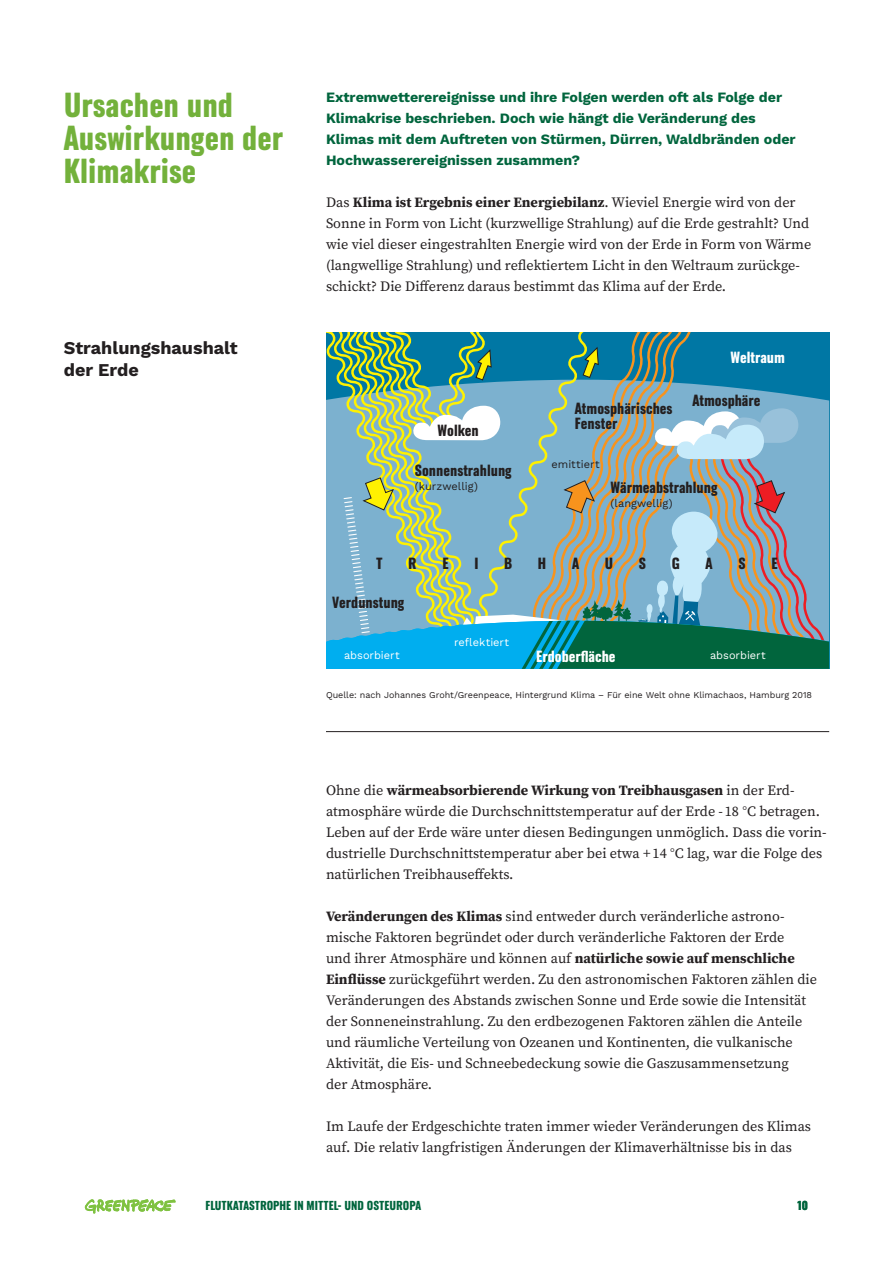
<style>
.page{position:relative;width:893px;height:1263px;background:#fff}
.page>*{position:absolute;margin:0;border:0;box-sizing:border-box;transform-origin:0 0}
.Subline_1__ohne_Nummerierung{font:30px/33px "Zodiac Sans";color:#73b13b}
.Subline_2__ohne_Nummerierung{font:700 18px/22.5px "Work Sans";color:#231f20}
.Fließtext_Thema{font:14.25px/21px "Source Serif Pro";color:#231f20}
.BU_und_Intro{font:700 14.25px/21px "Work Sans";color:#01653d}
.t1{font:13.95px/14.9px "Zodiac Sans";color:#231f20}
.t2{font:13.95px "Zodiac Sans";color:#fff}
.t3{font:11.25px "Zodiac Sans";color:#01653d}
.t4{font:10.95px "Work Sans";color:#231f20}
.t5{font:10.95px "Work Sans";color:#fff}
.Fließtext_klein{font:9px "Work Sans";color:#231f20}
.s1{font-weight:700}
</style>
<div class="page">
<svg style="left:326px;top:333px;width:503px;height:336px;background:#6fa7ab"></svg>
<hr style="left:326px;top:731px;width:503px;height:1px;background:#231f20">
<svg style="left:85px;top:1199px;width:91px;height:14px"></svg>
<p class="Subline_1__ohne_Nummerierung" style="left:64px;top:90px;width:221px">Ursachen und<br>Auswirkungen der<br>Klimakrise</p>
<p class="BU_und_Intro" style="left:326px;top:86px;width:471px">Extremwetterereignisse und ihre Folgen werden oft als Folge der Klimakrise beschrieben. Doch wie hängt die Veränderung des Klimas mit dem Auftreten von Stürmen, Dürren, Waldbränden oder Hochwasserereignissen zusammen?</p>
<p class="Fließtext_Thema" style="left:326px;top:192px;width:487px">Das <span class="s1">Klima ist Ergebnis einer Energiebilanz</span>. Wieviel Energie wird von der Sonne in Form von Licht (kurzwellige Strahlung) auf die Erde gestrahlt? Und wie viel dieser eingestrahlten Energie wird von der Erde in Form von Wärme (langwellige Strahlung) und reflektiertem Licht in den Weltraum zurückge&shy;schickt? Die Differenz daraus bestimmt das Klima auf der Erde.</p>
<p class="Subline_2__ohne_Nummerierung" style="left:64px;top:336px;width:175px">Strahlungshaushalt der Erde</p>
<p class="t1" style="left:437px;top:424px;width:43px">Wolken</p>
<p class="t1" style="left:415px;top:464px;width:98px">Sonnenstrahlung</p>
<p class="t4" style="left:415px;top:477px;width:65px">(kurzwellig)</p>
<p class="t1" style="left:575px;top:402px;width:99px">Atmosphärisches<br>Fenster</p>
<p class="t4" style="left:552px;top:456px;width:50px">emittiert</p>
<p class="t2" style="left:730px;top:350px;width:56px">Weltraum</p>
<p class="t1" style="left:692px;top:394px;width:70px">Atmosphäre</p>
<p class="t1" style="left:610px;top:481px;width:109px">Wärmeabstrahlung</p>
<p class="t4" style="left:610px;top:495px;width:64px">(langwellig)</p>
<p class="t1" style="left:376px;top:556px;width:8px">T</p>
<p class="t1" style="left:408px;top:556px;width:10px">R</p>
<p class="t1" style="left:442px;top:556px;width:8px">E</p>
<p class="t1" style="left:474px;top:556px;width:6px">I</p>
<p class="t1" style="left:504px;top:556px;width:10px">B</p>
<p class="t1" style="left:538px;top:556px;width:10px">H</p>
<p class="t1" style="left:572px;top:556px;width:9px">A</p>
<p class="t1" style="left:605px;top:556px;width:10px">U</p>
<p class="t1" style="left:639px;top:556px;width:9px">S</p>
<p class="t1" style="left:672px;top:556px;width:10px">G</p>
<p class="t1" style="left:706px;top:556px;width:9px">A</p>
<p class="t1" style="left:738px;top:556px;width:9px">S</p>
<p class="t1" style="left:771px;top:556px;width:8px">E</p>
<p class="t1" style="left:332px;top:596px;width:74px">Verdunstung</p>
<p class="t5" style="left:344px;top:647px;width:57px">absorbiert</p>
<p class="t5" style="left:454px;top:634px;width:56px">reflektiert</p>
<p class="t2" style="left:536px;top:649px;width:81px">Erdoberfläche</p>
<p class="t5" style="left:710px;top:647px;width:57px">absorbiert</p>
<p class="Fließtext_klein" style="left:326px;top:688px;width:488px">Quelle: nach Johannes Groht/Greenpeace, Hintergrund Klima – Für eine Welt ohne Klimachaos, Hamburg 2018</p>
<p class="Fließtext_Thema" style="left:326px;top:780px;width:502px">Ohne die <span class="s1">wärmeabsorbierende Wirkung von Treibhausgasen</span> in der Erd-- atmosphäre würde die Durchschnittstemperatur auf der Erde -18 °C betragen.<br>Leben auf der Erde wäre unter diesen Bedingungen unmöglich. Dass die vorin&shy;dustrielle Durchschnittstemperatur aber bei etwa +14 °C lag, war die Folge des natürlichen Treibhauseffekts.</p>
<p class="Fließtext_Thema" style="left:326px;top:906px;width:492px"><span class="s1">Veränderungen des Klimas</span> sind entweder durch veränderliche astrono&shy;mische Faktoren begründet oder durch veränderliche Faktoren der Erde<br>und ihrer Atmosphäre und können auf <span class="s1">natürliche sowie auf menschliche Einflüsse</span> zurückgeführt werden. Zu den astronomischen Faktoren zählen die Veränderungen des Abstands zwischen Sonne und Erde sowie die Intensität der Sonneneinstrahlung. Zu den erdbezogenen Faktoren zählen die Anteile und räumliche Verteilung von Ozeanen und Kontinenten, die vulkanische Aktivität, die Eis- und Schneebedeckung sowie die Gaszusammensetzung<br>der Atmosphäre.</p>
<p class="Fließtext_Thema" style="left:326px;top:1116px;width:487px">Im Laufe der Erdgeschichte traten immer wieder Veränderungen des Klimas auf. Die relativ langfristigen Änderungen der Klimaverhältnisse bis in das</p>
<p class="t3" style="left:206px;top:1200px;width:217px">FLUTKATASTROPHE IN MITTEL- UND OSTEUROPA</p>
<p class="t3" style="left:797px;top:1200px;width:12px">10</p>
</div>
